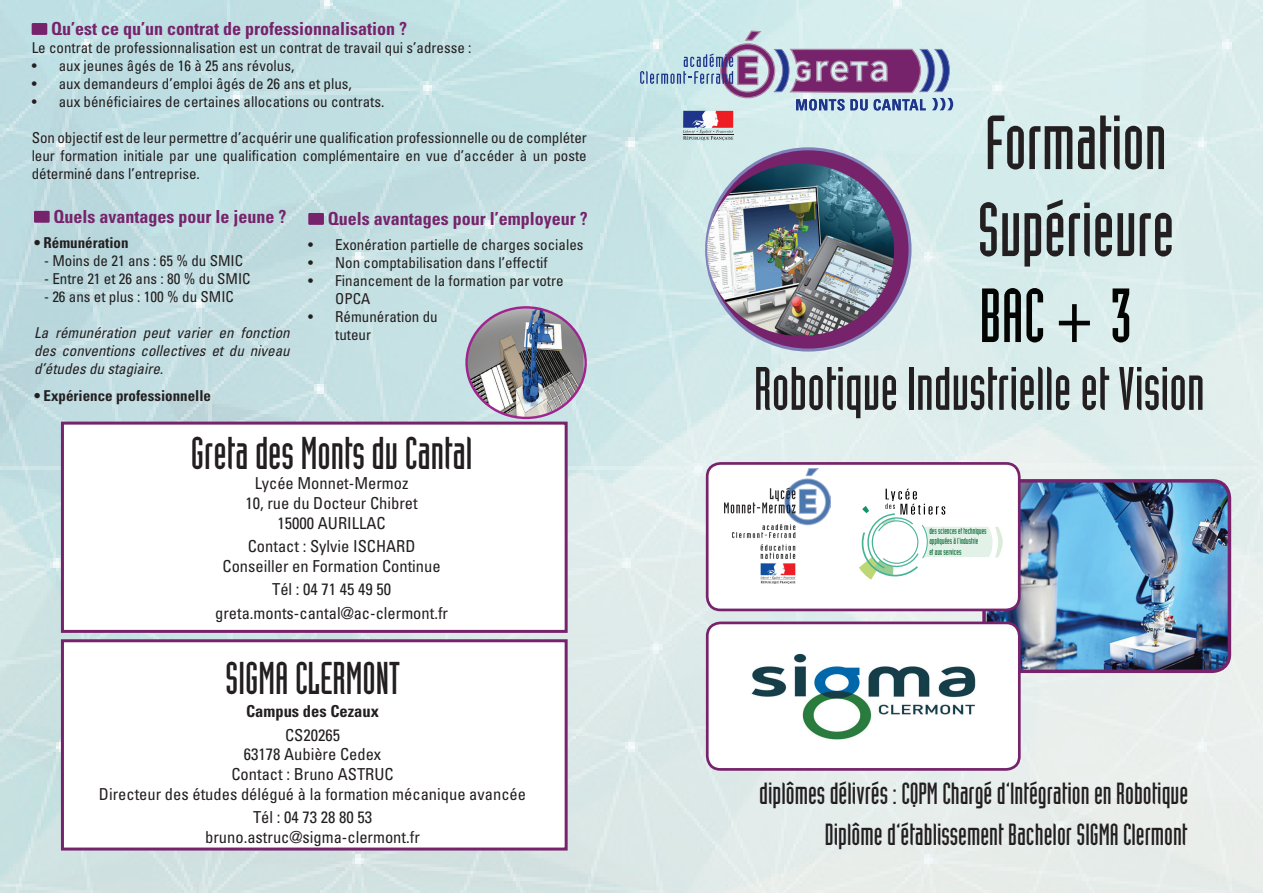
<style>
.page{position:relative;width:1263px;height:893px;background:#fff}
.page>*{position:absolute;margin:0;border:0;box-sizing:border-box;transform-origin:0 0}
.t1{font:75px/87px "Industria Solid";color:#231f20}
.t2{font:75px "Industria Solid";color:#040503}
.t3{font:60px "Industria Solid";color:#231f20}
.t4{font:45px "Industria Solid";color:#231f20}
.t5{font:30px/41px "Industria Solid";color:#231f20;text-align:right}
.t6{font:700 condensed 18px "Univers";color:#76236b}
.t7{font:condensed 16.5px/19.8px "Univers";color:#231f20;text-align:center}
.t8{font:700 condensed 16.5px "Univers";color:#231f20}
.t9{font:condensed 15px/18px "Univers";color:#231f20}
.t10{font:italic condensed 15px/18px "Univers";color:#231f20;text-align:justify}
.t11{font:700 condensed 15px "Univers";color:#231f20}
.t12{font:8.55px/10.4px "Industria Solid";color:#0e6b38}
.s1{font-family:"Univers";font-stretch:condensed}
</style>
<div class="page">
<img style="left:0;top:0;width:1263px;height:893px">
<svg style="left:707px;top:149px;width:203px;height:201px;background:#783076"></svg>
<svg style="left:640px;top:29px;width:313px;height:111px;background:#b5b9cc"></svg>
<img style="left:707px;top:164px;width:187px;height:172px">
<img style="left:467px;top:307px;width:117px;height:111px">
<div style="left:465px;top:306px;width:122px;height:113px;border:2px solid #a0238e;border-radius:50%"></div>
<img style="left:987px;top:481px;width:242px;height:190px">
<div style="left:982px;top:479px;width:249px;height:194px;border:4px solid #77236b;border-radius:17px"></div>
<div style="left:707px;top:463px;width:312px;height:147px;background:#fff;border-radius:13px"></div>
<div style="left:706px;top:462px;width:314px;height:149px;border:3px solid #77236b;border-radius:13px"></div>
<img style="left:707px;top:623px;width:312px;height:146px">
<div style="left:706px;top:621px;width:315px;height:150px;border:3px solid #77236b;border-radius:13px"></div>
<div style="left:61px;top:422px;width:507px;height:211px;background:#fff;border:3px solid #77236b"></div>
<div style="left:61px;top:639px;width:507px;height:211px;background:#fff;border:3px solid #77236b"></div>
<svg style="left:859px;top:489px;width:144px;height:91px"></svg>
<div style="left:32px;top:23px;width:15px;height:12px;background:#77236b"></div>
<div style="left:34px;top:211px;width:16px;height:12px;background:#77236b"></div>
<div style="left:308px;top:213px;width:16px;height:12px;background:#77236b"></div>
<img style="left:724px;top:469px;width:107px;height:115px">
<p class="t6" style="left:51px;top:17px;width:357px">Qu’est ce qu’un contrat de professionnalisation ?</p>
<p class="t9" style="left:32px;top:38px;width:441px">Le contrat de professionnalisation est un contrat de travail qui s’adresse :</p>
<p class="t9" style="left:32px;top:56px;width:264px">• aux jeunes âgés de 16 à 25 ans révolus,</p>
<p class="t9" style="left:32px;top:74px;width:322px">• aux demandeurs d’emploi âgés de 26 ans et plus,</p>
<p class="t9" style="left:32px;top:92px;width:354px">• aux bénéficiaires de certaines allocations ou contrats.</p>
<p class="t9" style="left:32px;top:128px;width:557px;text-align:justify">Son objectif est de leur permettre d’acquérir une qualification professionnelle ou de compléter leur formation initiale par une qualification complémentaire en vue d’accéder à un poste déterminé dans l’entreprise.</p>
<p class="t6" style="left:54px;top:205px;width:234px">Quels avantages pour le jeune ?</p>
<p class="t11" style="left:34px;top:234px;width:96px">• Rémunération</p>
<p class="t9" style="left:44px;top:252px;width:201px">- Moins de 21 ans : 65 % du SMIC</p>
<p class="t9" style="left:44px;top:270px;width:208px">- Entre 21 et 26 ans : 80 % du SMIC</p>
<p class="t9" style="left:44px;top:288px;width:191px">- 26 ans et plus : 100 % du SMIC</p>
<p class="t10" style="left:34px;top:324px;width:257px">La rémunération peut varier en fonction des conventions collectives et du niveau d’études du stagiaire.</p>
<p class="t11" style="left:34px;top:387px;width:179px">• Expérience professionnelle</p>
<p class="t6" style="left:328px;top:207px;width:261px">Quels avantages pour l’employeur ?</p>
<p class="t9" style="left:308px;top:236px;width:277px">• Exonération partielle de charges sociales</p>
<p class="t9" style="left:308px;top:254px;width:241px">• Non comptabilisation dans l’effectif</p>
<p class="t9" style="left:335px;top:272px;width:230px;text-indent:-27px">• Financement de la formation par votre<br>OPCA</p>
<p class="t9" style="left:335px;top:308px;width:104px;text-indent:-27px">• Rémunération du tuteur</p>
<h3 class="t4" style="left:191px;top:429px;width:283px">Greta des Monts du Cantal</h3>
<p class="t7" style="left:245px;top:473px;width:174px">Lycée Monnet-Mermoz<br>10, rue du Docteur Chibret<br>15000 AURILLAC</p>
<p class="t7" style="left:223px;top:536px;width:220px">Contact : Sylvie ISCHARD<br>Conseiller en Formation Continue</p>
<p class="t7" style="left:215px;top:577px;width:234px;line-height:23.4px">Tél : 04 71 45 49 50 greta.monts-cantal@ac-clermont.fr</p>
<h3 class="t4" style="left:225px;top:653px;width:176px">SIGMA CLERMONT</h3>
<p class="t8" style="left:246px;top:701px;width:134px">Campus des Cezaux</p>
<p class="t7" style="left:99px;top:725px;width:429px">CS20265<br>63178 Aubière Cedex<br>Contact : Bruno ASTRUC<br>Directeur des études délégué à la formation mécanique avancée</p>
<p class="t7" style="left:205px;top:807px;width:216px">Tél : 04 73 28 80 53 bruno.astruc@sigma-clermont.fr</p>
<h1 class="t1" style="left:977px;top:99px;width:199px">Formation<br>Supérieure</h1>
<h1 class="t2" style="left:979px;top:275px;width:154px">BAC <span class="s1">+</span> 3</h1>
<h2 class="t3" style="left:754px;top:356px;width:452px">Robotique Industrielle et Vision</h2>
<p class="t12" style="left:929px;top:526px;width:59px">des sciences et techniques appliquées à l’industrie<br>et aux services</p>
<h3 class="t5" style="left:759px;top:773px;width:431px">diplômes délivrés : CQPM Chargé d’Intégration en Robotique<br>Diplôme d’établissement Bachelor SIGMA Clermont</h3>
</div>
